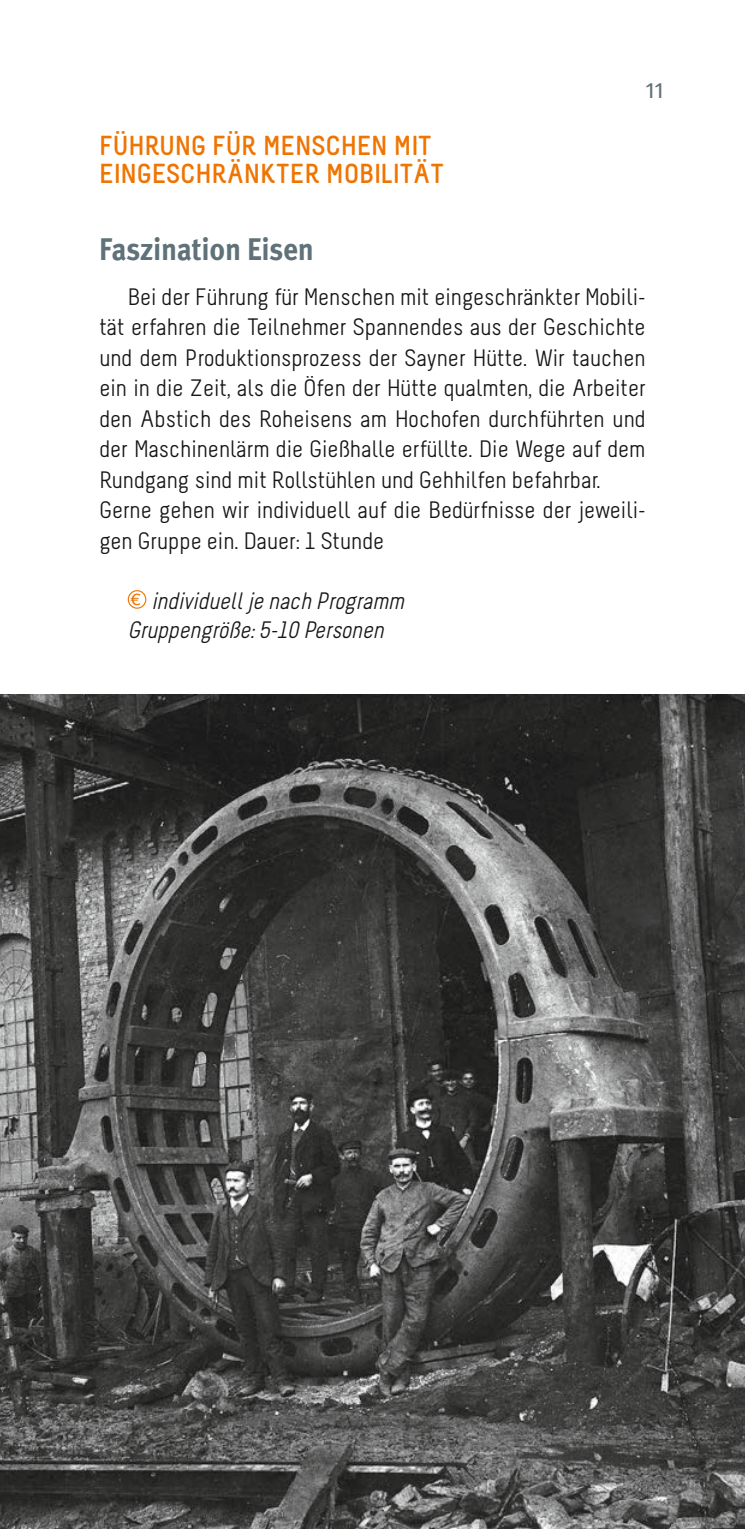
<style>
.page{position:relative;width:745px;height:1531px;background:#fff}
.page>*{position:absolute;margin:0;border:0;box-sizing:border-box;transform-origin:0 0}
.head{font:700 31.25px "Meta Pro";letter-spacing:-.01em;color:#5f7179;scale:.93 1}
.sky{font:700 27.5px/27.5px "Melbourne";letter-spacing:.01em;color:#f07400}
.lauftext{font:23.75px/30.5px "Melbourne";color:#151616;text-align:justify}
.modalit{font:italic 23.75px/29.5px "Melbourne";color:#151616}
.t1{font:22.5px "Meta Pro";color:#5f7179}
.Fließtext{font:15.75px "Helvetica Neue LT Std";color:#f07400;scale:1.14 1}
</style>
<div class="page">
<div style="left:128px;top:590px;width:18px;height:19px;border:1px solid #f07400;border-radius:50%"></div>
<img style="left:0;top:695px;width:744px;height:833px">
<p class="sky" style="left:99px;top:133px;width:346px">FÜHRUNG FÜR MENSCHEN MIT<br>EINGESCHRÄNKTER MOBILITÄT</p>
<p class="t1" style="left:645px;top:73px;width:19px">11</p>
<p class="head" style="left:99px;top:225px;width:232px">Faszination Eisen</p>
<p class="lauftext" style="left:99px;top:282px;width:547px;text-indent:28px">Bei der Führung für Menschen mit eingeschränkter Mobili&shy;tät erfahren die Teilnehmer Spannendes aus der Geschichte und dem Produktionsprozess der Sayner Hütte. Wir tauchen ein in die Zeit, als die Öfen der Hütte qualmten, die Arbeiter den Abstich des Roheisens am Hochofen durchführten und der Maschinenlärm die Gießhalle erfüllte. Die Wege auf dem Rundgang sind mit Rollstühlen und Gehhilfen befahrbar.</p>
<p class="lauftext" style="left:99px;top:495px;width:547px">Gerne gehen wir individuell auf die Bedürfnisse der jeweili&shy;gen Gruppe ein. Dauer: 1 Stunde</p>
<p class="Fließtext" style="left:130px;top:590px;width:10px">€</p>
<p class="modalit" style="left:128px;top:586px;width:283px;text-indent:24px">individuellje nach Programm<br>Gruppengröße:5-10 Personen</p>
</div>
